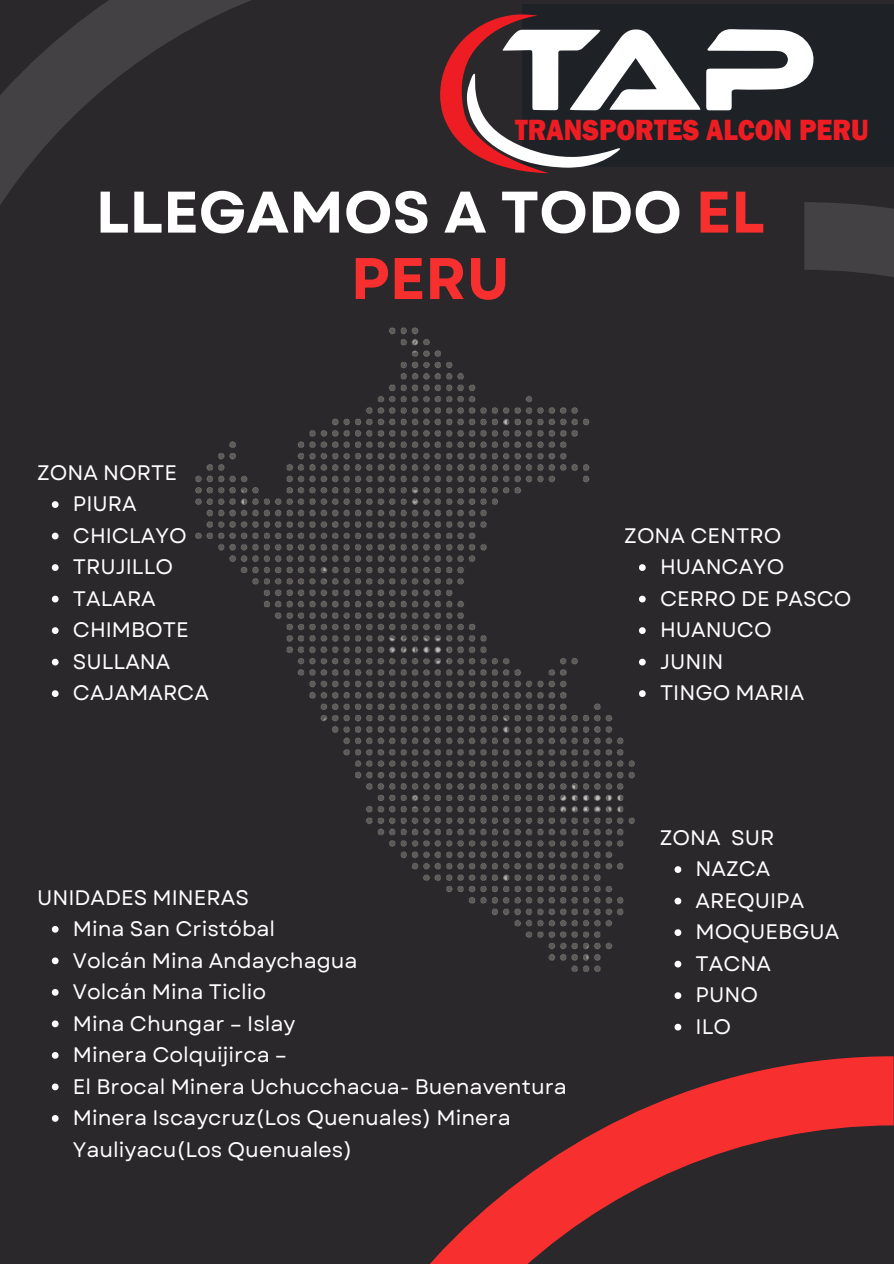
<style>
.page{position:relative;width:894px;height:1264px;background:#fff}
.page>*{position:absolute;margin:0;border:0;box-sizing:border-box;transform-origin:0 0}
.t1{font:700 58.5px/66.4px "Garet";color:#fff;text-align:center}
.t2{font:800 30.15px "Franklin Gothic";color:#ee1d23;scale:.9 1}
.t3{font:21px/31.5px "Garet";color:#fff}
.s1{color:#f7302f}
</style>
<div class="page">
<div style="left:0;top:0;width:893px;height:1263px;background:#2a282a"></div>
<svg style="left:0;top:0;width:251px;height:205px"></svg>
<svg style="left:804px;top:202px;width:89px;height:75px;fill:#434143"></svg>
<svg style="left:431px;top:1056px;width:462px;height:207px"></svg>
<img style="left:537px;top:4px;width:356px;height:170px">
<img style="left:195px;top:327px;width:487px;height:670px">
<svg style="left:52px;top:926px;width:7px;height:6px"></svg>
<svg style="left:52px;top:957px;width:7px;height:7px"></svg>
<svg style="left:52px;top:989px;width:7px;height:6px"></svg>
<svg style="left:52px;top:1020px;width:7px;height:7px"></svg>
<svg style="left:52px;top:1052px;width:7px;height:6px"></svg>
<svg style="left:52px;top:1083px;width:7px;height:7px"></svg>
<svg style="left:52px;top:1115px;width:7px;height:6px"></svg>
<svg style="left:52px;top:501px;width:7px;height:7px"></svg>
<svg style="left:52px;top:532px;width:7px;height:7px"></svg>
<svg style="left:52px;top:564px;width:7px;height:7px"></svg>
<svg style="left:52px;top:595px;width:7px;height:7px"></svg>
<svg style="left:52px;top:627px;width:7px;height:7px"></svg>
<svg style="left:52px;top:658px;width:7px;height:7px"></svg>
<svg style="left:52px;top:690px;width:7px;height:7px"></svg>
<svg style="left:638px;top:564px;width:7px;height:7px"></svg>
<svg style="left:638px;top:595px;width:7px;height:7px"></svg>
<svg style="left:638px;top:627px;width:7px;height:7px"></svg>
<svg style="left:638px;top:658px;width:7px;height:7px"></svg>
<svg style="left:638px;top:690px;width:7px;height:7px"></svg>
<svg style="left:674px;top:866px;width:7px;height:7px"></svg>
<svg style="left:674px;top:897px;width:7px;height:7px"></svg>
<svg style="left:674px;top:929px;width:7px;height:7px"></svg>
<svg style="left:674px;top:960px;width:7px;height:7px"></svg>
<svg style="left:674px;top:992px;width:7px;height:7px"></svg>
<svg style="left:674px;top:1023px;width:7px;height:7px"></svg>
<div style="left:522px;top:5px;width:371px;height:162px;background:#1e2125"></div>
<svg style="left:706px;top:29px;width:108px;height:81px"></svg>
<svg style="left:440px;top:14px;width:260px;height:159px"></svg>
<h2 class="t2" style="left:515px;top:111px;width:394px">TRANSPORTES ALCON PERU</h2>
<h1 class="t1" style="left:96px;top:181px;width:670px">LLEGAMOS A TODO <span class="s1">EL<br>PERU</span></h1>
<p class="t3" style="left:73px;top:457px;width:137px;text-indent:-36px">ZONA NORTE<br>PIURA<br>CHICLAYO<br>TRUJILLO<br>TALARA<br>CHIMBOTE<br>SULLANA<br>CAJAMARCA</p>
<p class="t3" style="left:73px;top:882px;width:495px;text-indent:-36px">UNIDADES MINERAS<br>Mina San Cristóbal<br>Volcán Mina Andaychagua<br>Volcán Mina Ticlio<br>Mina Chungar – Islay<br>Minera Colquijirca –<br>El Brocal Minera Uchucchacua- Buenaventura<br>Minera Iscaycruz(Los Quenuales) Minera<br>Yauliyacu(Los Quenuales)</p>
<p class="t3" style="left:659px;top:520px;width:193px;text-indent:-36px">ZONA CENTRO<br>HUANCAYO<br>CERRO DE PASCO<br>HUANUCO<br>JUNIN<br>TINGO MARIA</p>
<p class="t3" style="left:695px;top:822px;width:145px;text-indent:-36px">ZONA SUR<br>NAZCA<br>AREQUIPA<br>MOQUEBGUA<br>TACNA<br>PUNO<br>ILO</p>
</div>
